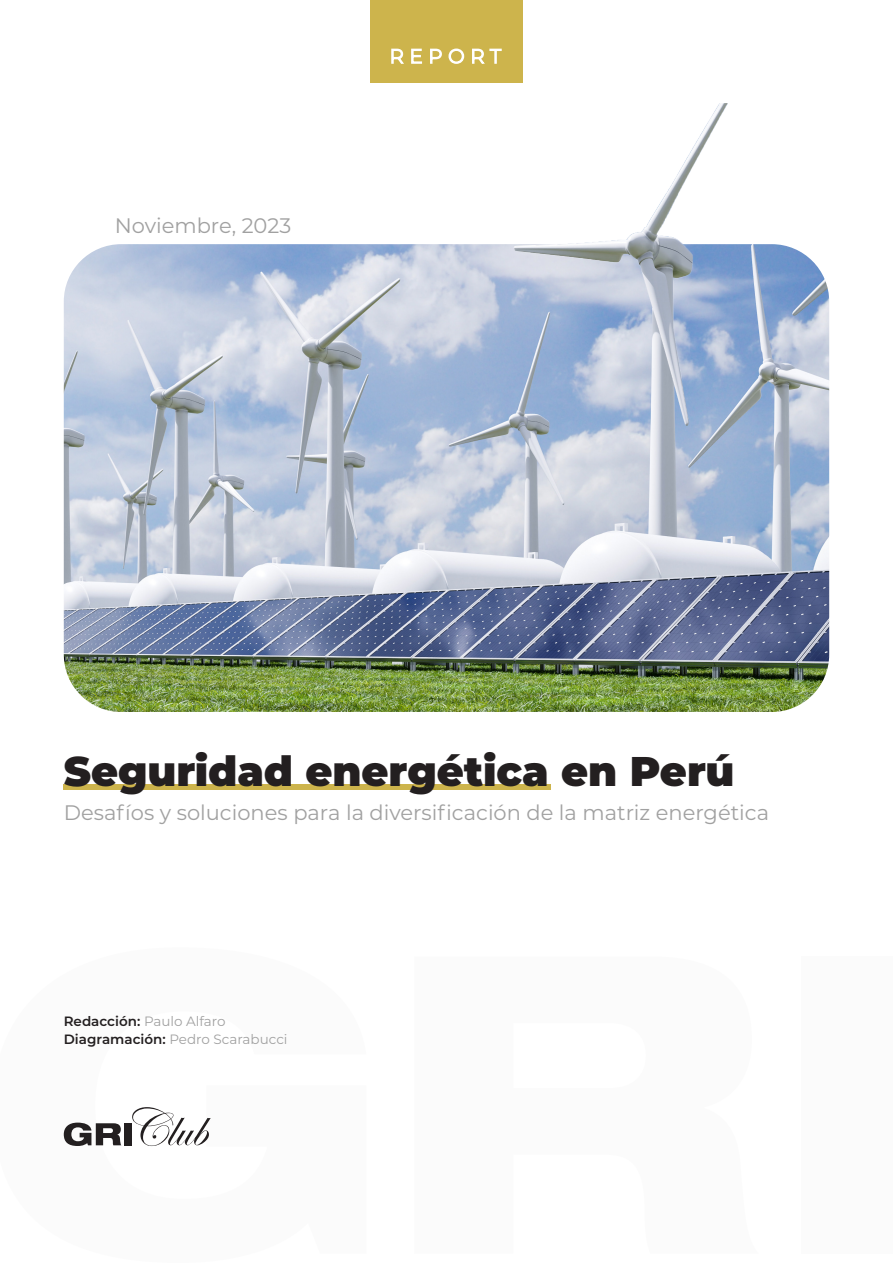
<style>
.page{position:relative;width:893px;height:1263px;background:#fff}
.page>*{position:absolute;margin:0;border:0;box-sizing:border-box;transform-origin:0 0}
.t1{font:900 41.4px "Montserrat";color:#231f20}
.t2{font:21px "Montserrat";color:#a1a1a1}
.t3{font:13.5px "Montserrat";color:#a1a1a1}
.s1{font-weight:600;color:#231f20}
</style>
<div class="page">
<div style="left:370px;top:0;width:153px;height:82px;background:#cdb44c"></div>
<svg style="left:391px;top:48px;width:111px;height:16px"></svg>
<img style="left:64px;top:103px;width:765px;height:609px">
<div style="left:64px;top:784px;width:487px;height:6px;background:#cdb44c"></div>
<div style="left:801px;top:956px;width:92px;height:298px;background:#fbfbfb"></div>
<svg style="left:64px;top:1122px;width:57px;height:24px"></svg>
<div style="left:124px;top:1123px;width:8px;height:22px;background:#231f20"></div>
<svg style="left:132px;top:1107px;width:79px;height:39px"></svg>
<p class="t2" style="left:115px;top:211px;width:178px">Noviembre, 2023</p>
<p class="t1" style="left:64px;top:740px;width:672px">Seguridad energética en Perú</p>
<p class="t2" style="left:64px;top:798px;width:707px">Desafíos y soluciones para la diversificación de la matriz energética</p>
<p class="t3" style="left:64px;top:1011px;width:163px"><span class="s1">Redacción:</span> Paulo Alfaro</p>
<p class="t3" style="left:64px;top:1029px;width:225px"><span class="s1">Diagramación:</span> Pedro Scarabucci</p>
</div>
